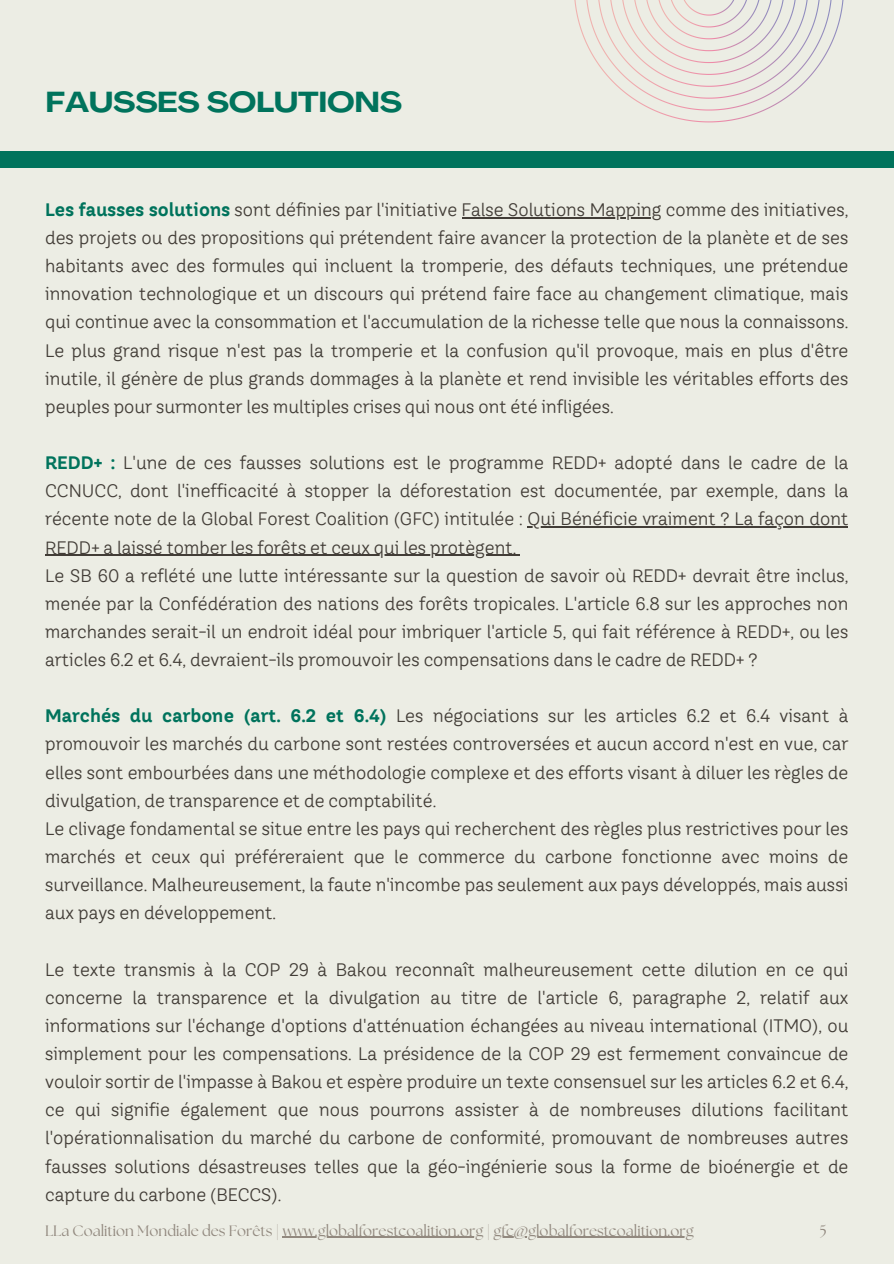
<style>
.page{position:relative;width:894px;height:1264px;background:#fff}
.page>*{position:absolute;margin:0;border:0;box-sizing:border-box;transform-origin:0 0}
.t1{font:700 expanded 28.5px "Agrandir";color:#00735c}
.t2{font:18px/28.2px "TT Hazelnuts";color:#423d37;text-align:justify}
.t3{font:15px "The Seasons";color:#92897f}
.s1{font-weight:700;color:#00735c}
</style>
<div class="page">
<div style="left:0;top:0;width:893px;height:1263px;background:#ecede4"></div>
<hr style="left:461px;top:217px;width:200px;height:1px;background:#423d37">
<hr style="left:527px;top:526px;width:321px;height:1px;background:#423d37">
<hr style="left:45px;top:554px;width:471px;height:1px;background:#423d37">
<hr style="left:282px;top:1236px;width:201px;height:1px;background:#92897f">
<hr style="left:493px;top:1236px;width:200px;height:1px;background:#92897f">
<div style="left:0;top:152px;width:893px;height:16px;background:#00735c"></div>
<svg style="left:574px;top:0;width:269px;height:122px"></svg>
<h1 class="t1" style="left:46px;top:91px;width:357px">FAUSSES SOLUTIONS</h1>
<p class="t2" style="left:45px;top:195px;width:804px"><span class="s1">Les fausses solutions</span> sont définies par l'initiative False Solutions Mapping comme des initiatives,</p>
<h1 class="t2" style="left:45px;top:223px;width:804px">des projets ou des propositions qui prétendent faire avancer la protection de la planète et de ses habitants avec des formules qui incluent la tromperie, des défauts techniques, une prétendue innovation technologique et un discours qui prétend faire face au changement climatique, mais qui continue avec la consommation et l'accumulation de la richesse telle que nous la connaissons.<br>Le plus grand risque n'est pas la tromperie et la confusion qu'il provoque, mais en plus d'être inutile, il génère de plus grands dommages à la planète et rend invisible les véritables efforts des peuples pour surmonter les multiples crises qui nous ont été infligées.</h1>
<h1 class="t2" style="left:45px;top:448px;width:804px"><span class="s1">REDD+ :</span> L'une de ces fausses solutions est le programme REDD+ adopté dans le cadre de la</h1>
<h2 class="t2" style="left:45px;top:476px;width:804px">CCNUCC, dont l'inefficacité à stopper la déforestation est documentée, par exemple, dans la récente note de la Global Forest Coalition (GFC) intitulée : Qui Bénéficie vraiment ? La façon dont</h2>
<h2 class="t2" style="left:45px;top:533px;width:804px;text-align:left">REDD+ a laissé tomber les forêts et ceux qui les protègent.<br>Le SB 60 a reflété une lutte intéressante sur la question de savoir où REDD+ devrait être inclus, menée par la Confédération des nations des forêts tropicales. L'article 6.8 sur les approches non marchandes serait-il un endroit idéal pour imbriquer l'article 5, qui fait référence à REDD+, ou les articles 6.2 et 6.4, devraient-ils promouvoir les compensations dans le cadre de REDD+ ?</h2>
<h2 class="t2" style="left:45px;top:701px;width:804px"><span class="s1">Marchés du carbone (art. 6.2 et 6.4)</span> Les négociations sur les articles 6.2 et 6.4 visant à promouvoir les marchés du carbone sont restées controversées et aucun accord n'est en vue, car elles sont embourbées dans une méthodologie complexe et des efforts visant à diluer les règles de divulgation, de transparence et de comptabilité.</h2>
<h2 class="t2" style="left:45px;top:814px;width:804px">Le clivage fondamental se situe entre les pays qui recherchent des règles plus restrictives pour les marchés et ceux qui préféreraient que le commerce du carbone fonctionne avec moins de surveillance. Malheureusement, la faute n'incombe pas seulement aux pays développés, mais aussi aux pays en développement.</h2>
<h2 class="t2" style="left:45px;top:955px;width:804px">Le texte transmis à la COP 29 à Bakou reconnaît malheureusement cette dilution en ce qui concerne la transparence et la divulgation au titre de l'article 6, paragraphe 2, relatif aux informations sur l'échange d'options d'atténuation échangées au niveau international (ITMO), ou simplement pour les compensations. La présidence de la COP 29 est fermement convaincue de vouloir sortir de l'impasse à Bakou et espère produire un texte consensuel sur les articles 6.2 et 6.4,</h2>
<p class="t2" style="left:45px;top:1095px;width:804px">ce qui signifie également que nous pourrons assister à de nombreuses dilutions facilitant l'opérationnalisation du marché du carbone de conformité, promouvant de nombreuses autres fausses solutions désastreuses telles que la géo-ingénierie sous la forme de bioénergie et de capture du carbone (BECCS).</p>
<p class="t3" style="left:45px;top:1223px;width:649px">LLa Coalition Mondiale des Forêts | www.globalforestcoalition.org | gfc@globalforestcoalition.org</p>
<p class="t3" style="left:819px;top:1223px;width:8px">5</p>
</div>
